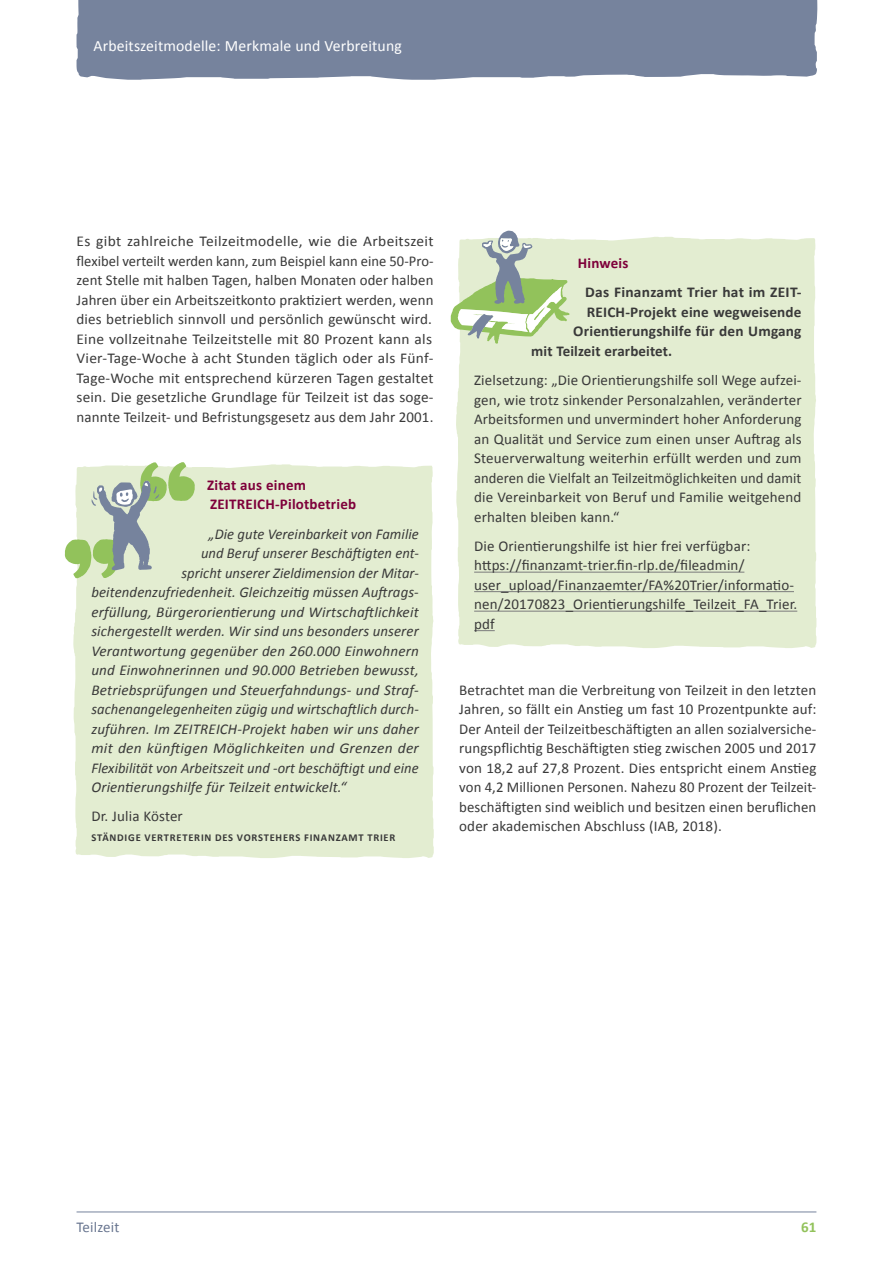
<style>
.page{position:relative;width:893px;height:1263px;background:#fff}
.page>*{position:absolute;margin:0;border:0;box-sizing:border-box;transform-origin:0 0}
.t1{font:15.75px "Calibri";letter-spacing:.01em;color:#fff}
.t2{font:15px/19.5px "Calibri";letter-spacing:.01em;color:#393939;text-align:justify}
.t3{font:italic 15px "Calibri";letter-spacing:.01em;color:#393939}
.t4{font:700 15px "Calibri";letter-spacing:.01em;color:#393939}
.t5{font:700 15px/19.5px "Calibri";letter-spacing:.015em;color:#7e003a}
.t6{font:15px "Calibri";letter-spacing:.01em;color:#697690}
.t7{font:700 15px "Calibri";color:#92c25b}
.t8{font:700 10.5px "Calibri";letter-spacing:.075em;color:#393939}
</style>
<div class="page">
<hr style="left:77px;top:1211px;width:739px;height:1px;background:#76839d">
<div style="left:77px;top:0;width:741px;height:80px;background:#76839d"></div>
<div style="left:456px;top:237px;width:360px;height:411px;background:#e3edd1"></div>
<hr style="left:474px;top:572px;width:270px;height:1px;background:#7c7c7c">
<hr style="left:474px;top:591px;width:320px;height:1px;background:#7c7c7c">
<hr style="left:474px;top:611px;width:323px;height:1px;background:#7c7c7c">
<svg style="left:474px;top:630px;width:21px;height:1px"></svg>
<svg style="left:451px;top:231px;width:118px;height:113px"></svg>
<div style="left:73px;top:464px;width:361px;height:394px;background:#e3edd1"></div>
<svg style="left:65px;top:462px;width:130px;height:116px;background:#c7d7ba"></svg>
<p class="t1" style="left:94px;top:36px;width:310px">Arbeitszeitmodelle: Merkmale und Verbreitung</p>
<p class="t2" style="left:77px;top:231px;width:359px">Es gibt zahlreiche Teilzeitmodelle, wie die Arbeitszeit flexibel verteilt werden kann, zum Beispiel kann eine 50-Pro&shy;zent Stelle mit halben Tagen, halben Monaten oder halben Jahren über ein Arbeitszeitkonto praktiziert werden, wenn dies betrieblich sinnvoll und persönlich gewünscht wird.<br>Eine vollzeitnahe Teilzeitstelle mit 80 Prozent kann als Vier-Tage-Woche à acht Stunden täglich oder als Fünf-Tage-Woche mit entsprechend kürzeren Tagen gestaltet sein. Die gesetzliche Grundlage für Teilzeit ist das soge&shy;nannte Teilzeit- und Befristungsgesetz aus dem Jahr 2001.</p>
<p class="t5" style="left:207px;top:475px;width:151px">Zitat aus einem<br>ZEITREICH-Pilotbetrieb</p>
<p class="t3" style="left:209px;top:523px;width:212px">„Die gute Vereinbarkeit von Familie</p>
<p class="t3" style="left:201px;top:543px;width:219px">und Beruf unserer Beschäftigten ent-</p>
<p class="t3" style="left:182px;top:562px;width:239px">spricht unserer Zieldimension der Mitar-</p>
<p class="t3" style="left:91px;top:582px;width:329px">beitendenzufriedenheit. Gleichzeitig müssen Auftrags-</p>
<p class="t3" style="left:91px;top:601px;width:329px">erfüllung, Bürgerorientierung und Wirtschaftlichkeit</p>
<p class="t3" style="left:91px;top:621px;width:329px">sichergestellt werden. Wir sind uns besonders unserer</p>
<p class="t3" style="left:91px;top:640px;width:329px">Verantwortung gegenüber den 260.000 Einwohnern</p>
<p class="t3" style="left:91px;top:660px;width:329px">und Einwohnerinnen und 90.000 Betrieben bewusst,</p>
<p class="t3" style="left:91px;top:679px;width:329px">Betriebsprüfungen und Steuerfahndungs- und Straf-</p>
<p class="t3" style="left:91px;top:699px;width:329px">sachenangelegenheiten zügig und wirtschaftlich durch-</p>
<p class="t3" style="left:91px;top:718px;width:329px">zuführen. Im ZEITREICH-Projekt haben wir uns daher</p>
<p class="t3" style="left:91px;top:738px;width:329px">mit den künftigen Möglichkeiten und Grenzen der</p>
<p class="t3" style="left:91px;top:757px;width:329px">Flexibilität von Arbeitszeit und -ort beschäftigt und eine</p>
<p class="t3" style="left:91px;top:777px;width:257px">Orientierungshilfe für Teilzeit entwickelt.“</p>
<p class="t2" style="left:91px;top:807px;width:93px">Dr. Julia Köster</p>
<p class="t8" style="left:92px;top:831px;width:305px">STÄNDIGE VERTRETERIN DES VORSTEHERS FINANZAMT TRIER</p>
<p class="t5" style="left:578px;top:253px;width:52px">Hinweis</p>
<p class="t4" style="left:585px;top:283px;width:218px">Das Finanzamt Trier hat im ZEIT-</p>
<p class="t4" style="left:587px;top:302px;width:216px">REICH-Projekt eine wegweisende</p>
<p class="t4" style="left:573px;top:322px;width:230px">Orientierungshilfe für den Umgang</p>
<p class="t4" style="left:531px;top:341px;width:142px">mit Teilzeit erarbeitet.</p>
<p class="t2" style="left:474px;top:370px;width:329px">Zielsetzung: „Die Orientierungshilfe soll Wege aufzei&shy;gen, wie trotz sinkender Personalzahlen, veränderter Arbeitsformen und unvermindert hoher Anforderung an Qualität und Service zum einen unser Auftrag als Steuerverwaltung weiterhin erfüllt werden und zum anderen die Vielfalt an Teilzeitmöglichkeiten und damit die Vereinbarkeit von Beruf und Familie weitgehend erhalten bleiben kann.“</p>
<p class="t2" style="left:474px;top:536px;width:325px;text-align:left">Die Orientierungshilfe ist hier frei verfügbar: https://finanzamt-trier.fin-rlp.de/fileadmin/ user_upload/Finanzaemter/FA%20Trier/informatio&shy;nen/20170823_Orientierungshilfe_Teilzeit_FA_Trier. pdf</p>
<p class="t2" style="left:459px;top:680px;width:359px">Betrachtet man die Verbreitung von Teilzeit in den letzten Jahren, so fällt ein Anstieg um fast 10 Prozentpunkte auf:<br>Der Anteil der Teilzeitbeschäftigten an allen sozialversiche&shy;rungspflichtig Beschäftigten stieg zwischen 2005 und 2017 von 18,2 auf 27,8 Prozent. Dies entspricht einem Anstieg von 4,2 Millionen Personen. Nahezu 80 Prozent der Teilzeit&shy;beschäftigten sind weiblich und besitzen einen beruflichen oder akademischen Abschluss (IAB, 2018).</p>
<p class="t6" style="left:77px;top:1217px;width:44px">Teilzeit</p>
<p class="t7" style="left:801px;top:1217px;width:17px">61</p>
</div>
